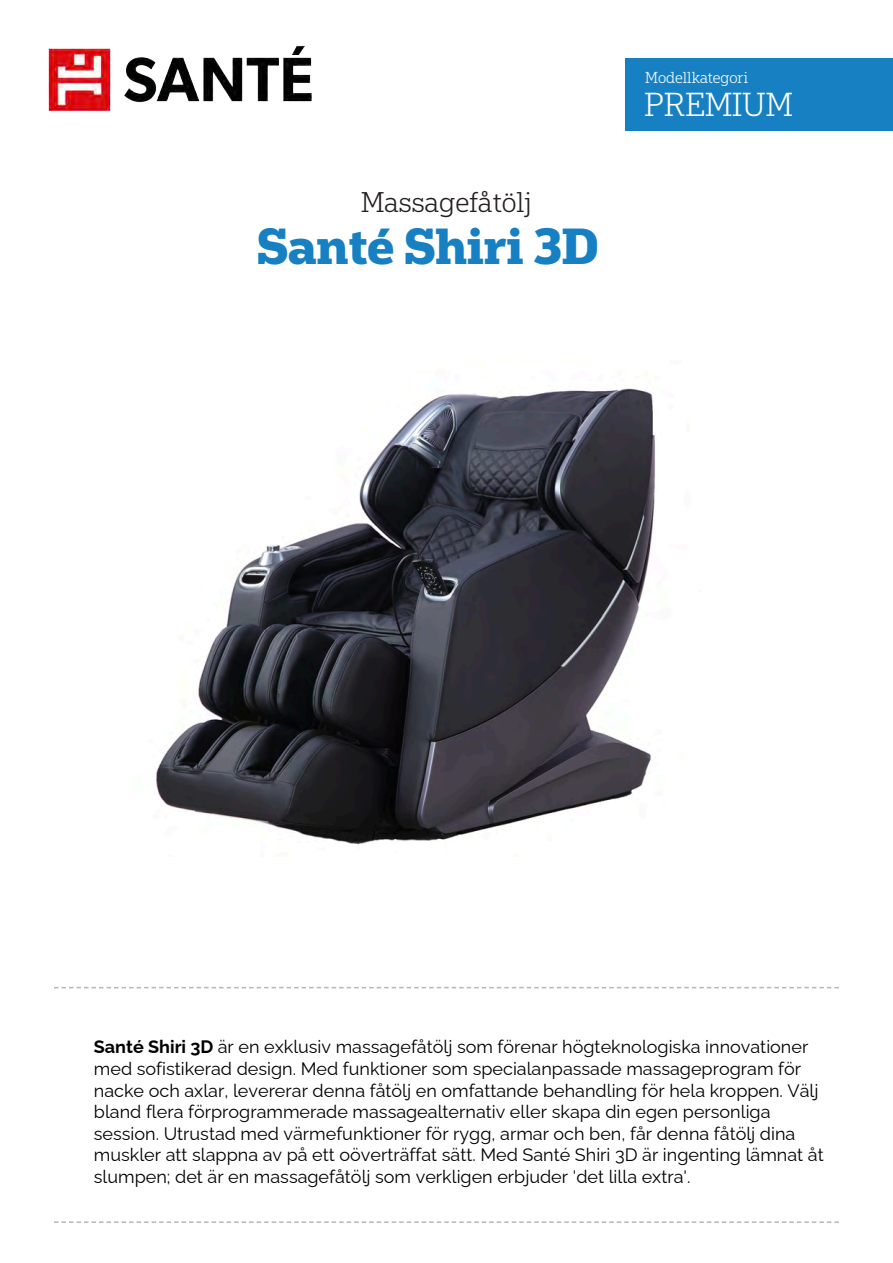
<style>
.page{position:relative;width:893px;height:1263px;background:#fff}
.page>*{position:absolute;margin:0;border:0;box-sizing:border-box;transform-origin:0 0}
.t1{font:700 48px "Popular";color:#1680c2}
.t2{font:300 31.5px "Popular";color:#fff}
.t3{font:300 27px "Popular";color:#231f20}
.t4{font:18px/21.6px "Raleway";color:#000}
.t5{font:300 15px "Popular";color:#fff}
.s1{font-weight:700}
</style>
<div class="page">
<div style="left:625px;top:59px;width:268px;height:72px;background:#1680c2"></div>
<svg style="left:54px;top:987px;width:785px;height:1px"></svg>
<svg style="left:54px;top:1221px;width:785px;height:2px"></svg>
<img style="left:48px;top:46px;width:264px;height:65px">
<img style="left:156px;top:388px;width:500px;height:457px">
<p class="t5" style="left:645px;top:68px;width:104px">Modellkategori</p>
<p class="t3" style="left:361px;top:185px;width:172px">Massagefåtölj</p>
<p class="t1" style="left:257px;top:215px;width:343px">Santé Shiri 3D</p>
<p class="t2" style="left:644px;top:85px;width:150px">PREMIUM</p>
<p class="t4" style="left:94px;top:1034px;width:731px"><span class="s1">Santé Shiri 3D</span> är en exklusiv massagefåtölj som förenar högteknologiska innovationer med sofistikerad design. Med funktioner som specialanpassade massageprogram för nacke och axlar, levererar denna fåtölj en omfattande behandling för hela kroppen. Välj bland flera förprogrammerade massagealternativ eller skapa din egen personliga session. Utrustad med värmefunktioner för rygg, armar och ben, får denna fåtölj dina muskler att slappna av på ett oöverträffat sätt. Med Santé Shiri 3D är ingenting lämnat åt slumpen; det är en massagefåtölj som verkligen erbjuder 'det lilla extra'.</p>
</div>
